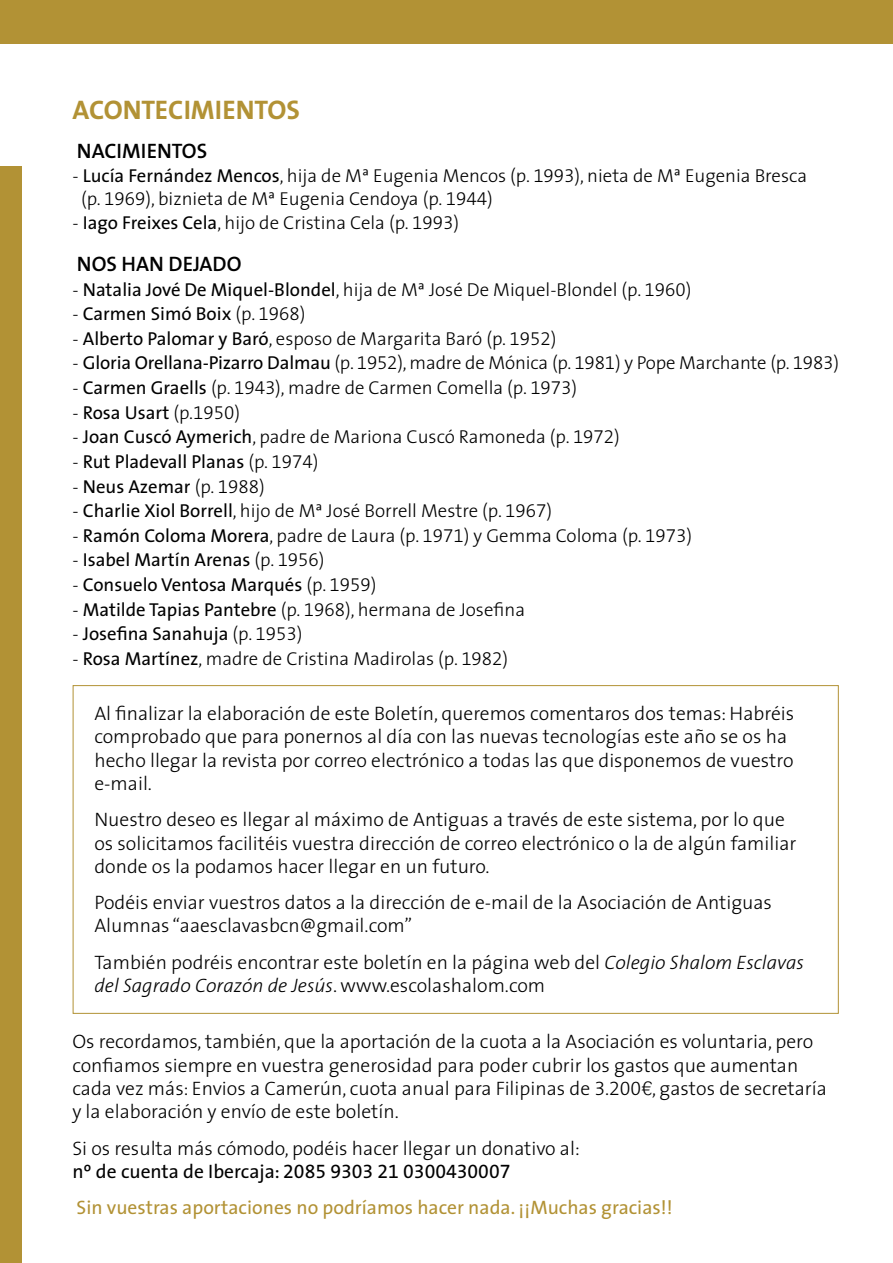
<style>
.page{position:relative;width:893px;height:1263px;background:#fff}
.page>*{position:absolute;margin:0;border:0;box-sizing:border-box;transform-origin:0 0}
.t1{font:700 27px "The Sans";color:#b29235}
.t2{font:600 21px "The Sans";color:#000}
.t3{font:300 19.5px/23.4px "The Sans";color:#000}
.t4{font:19.5px "The Sans";color:#b29235}
.t5{font:300 18.75px/22.5px "The Sans";color:#000}
.t6{font:18.75px "The Sans";color:#000}
.s1{font-weight:400}
.s2{font-family:"The Sans Light Expert";font-weight:400}
.s3{font-weight:300}
.s4{font-family:"The Sans Light Expert"}
.s5{font-style:italic}
.s6{font-family:"Helvetica"}
.s7{font-family:"The Sans Expert";font-weight:400}
</style>
<div class="page">
<div style="left:0;top:0;width:893px;height:43px;background:#b29235"></div>
<div style="left:0;top:167px;width:21px;height:1096px;background:#b29235"></div>
<h1 class="t1" style="left:73px;top:87px;width:229px">ACONTECIMIENTOS</h1>
<p class="t2" style="left:77px;top:133px;width:132px">NACIMIENTOS</p>
<p class="t5" style="left:81px;top:164px;width:727px;text-indent:-9px">- <span class="s1">Lucía Fernández Mencos</span>, hija de Mª Eugenia Mencos (p. <span class="s2">1993</span>), nieta de Mª Eugenia Bresca (p. <span class="s2">1969</span>), biznieta de Mª Eugenia Cendoya (p. <span class="s2">1944</span>)</p>
<p class="t5" style="left:73px;top:211px;width:388px">- <span class="s1">Iago Freixes Cela</span>, hijo de Cristina Cela (p. <span class="s2">1993</span>)</p>
<p class="t2" style="left:77px;top:246px;width:166px">NOS HAN DEJADO</p>
<p class="t5" style="left:73px;top:277px;width:620px">- <span class="s1">Natalia Jové De Miquel-Blondel</span>, hija de Mª José De Miquel-Blondel (p. <span class="s2">1960</span>)</p>
<p class="t6" style="left:73px;top:298px;width:234px"><span class="s3">-</span> Carmen Simó Boix <span class="s3">(p.</span> <span class="s4">1968</span><span class="s3">)</span></p>
<p class="t5" style="left:73px;top:327px;width:485px">- <span class="s1">Alberto Palomar y Baró</span>, esposo de Margarita Baró (p. <span class="s2">1952</span>)</p>
<p class="t5" style="left:73px;top:351px;width:768px">- <span class="s1">Gloria Orellana-Pizarro Dalmau</span> (p. <span class="s2">1952</span>), madre de Mónica (p. <span class="s2">1981</span>) y Pope Marchante (p. <span class="s2">1983</span>)</p>
<p class="t5" style="left:73px;top:376px;width:506px">- <span class="s1">Carmen Graells</span> (p. <span class="s2">1943</span>), madre de Carmen Comella (p. <span class="s2">1973</span>)</p>
<p class="t6" style="left:73px;top:397px;width:169px"><span class="s3">-</span> Rosa Usart <span class="s3">(p.</span><span class="s4">1950</span><span class="s3">)</span></p>
<p class="t5" style="left:73px;top:425px;width:549px">- <span class="s1">Joan Cuscó Aymerich</span>, padre de Mariona Cuscó Ramoneda (p. <span class="s2">1972</span>)</p>
<p class="t6" style="left:73px;top:446px;width:247px"><span class="s3">-</span> Rut Pladevall Planas <span class="s3">(p.</span> <span class="s4">1974</span><span class="s3">)</span></p>
<p class="t6" style="left:73px;top:471px;width:194px"><span class="s3">-</span> Neus Azemar <span class="s3">(p.</span> <span class="s4">1988</span><span class="s3">)</span></p>
<p class="t5" style="left:73px;top:499px;width:481px">- <span class="s1">Charlie Xiol Borrell</span>, hijo de Mª José Borrell Mestre (p. <span class="s2">1967</span>)</p>
<p class="t5" style="left:73px;top:524px;width:621px">- <span class="s1">Ramón Coloma Morera</span>, padre de Laura (p. <span class="s2">1971</span>) y Gemma Coloma (p. <span class="s2">1973</span>)</p>
<p class="t6" style="left:73px;top:544px;width:253px"><span class="s3">-</span> Isabel Martín Arenas <span class="s3">(p.</span> <span class="s4">1956</span><span class="s3">)</span></p>
<p class="t6" style="left:73px;top:569px;width:305px"><span class="s3">-</span> Consuelo Ventosa Marqués <span class="s3">(p.</span> <span class="s4">1959</span><span class="s3">)</span></p>
<p class="t5" style="left:73px;top:597px;width:454px">- <span class="s1">Matilde Tapias Pantebre</span> (p. <span class="s2">1968</span>), hermana de Josefina</p>
<p class="t6" style="left:73px;top:618px;width:231px"><span class="s3">-</span> Josefina Sanahuja <span class="s3">(p.</span> <span class="s4">1953</span><span class="s3">)</span></p>
<p class="t5" style="left:73px;top:647px;width:437px">- <span class="s1">Rosa Martínez</span>, madre de Cristina Madirolas (p. <span class="s2">1982</span>)</p>
<p class="t3" style="left:94px;top:701px;width:701px">Al finalizar la elaboración de este Boletín, queremos comentaros dos temas: Habréis comprobado que para ponernos al día con las nuevas tecnologías este año se os ha hecho llegar la revista por correo electrónico a todas las que disponemos de vuestro e-mail.</p>
<p class="t3" style="left:94px;top:807px;width:703px">Nuestro deseo es llegar al máximo de Antiguas a través de este sistema, por lo que os solicitamos facilitéis vuestra dirección de correo electrónico o la de algún familiar donde os la podamos hacer llegar en un futuro.</p>
<p class="t3" style="left:94px;top:890px;width:679px">Podéis enviar vuestros datos a la dirección de e-mail de la Asociación de Antiguas<br>Alumnas “aaesclavasbcn@gmail.com”</p>
<p class="t3" style="left:94px;top:950px;width:711px">También podréis encontrar este boletín en la página web del <span class="s5">Colegio Shalom Esclavas del Sagrado Corazón de Jesús</span>. www.escolashalom.com</p>
<p class="t3" style="left:72px;top:1029px;width:756px">Os recordamos, también, que la aportación de la cuota a la Asociación es voluntaria, pero confiamos siempre en vuestra generosidad para poder cubrir los gastos que aumentan cada vez más: Envios a Camerún, cuota anual para Filipinas de <span class="s2">3.200</span><span class="s6">€</span>, gastos de secretaría y la elaboración y envío de este boletín.</p>
<p class="t3" style="left:72px;top:1136px;width:509px">Si os resulta más cómodo, podéis hacer llegar un donativo al: <span class="s1">nº de cuenta de Ibercaja:</span> <span class="s7">2085 9303 21 0300430007</span></p>
<p class="t4" style="left:77px;top:1191px;width:597px">Sin vuestras aportaciones no podríamos hacer nada. ¡¡Muchas gracias!!</p>
</div>
